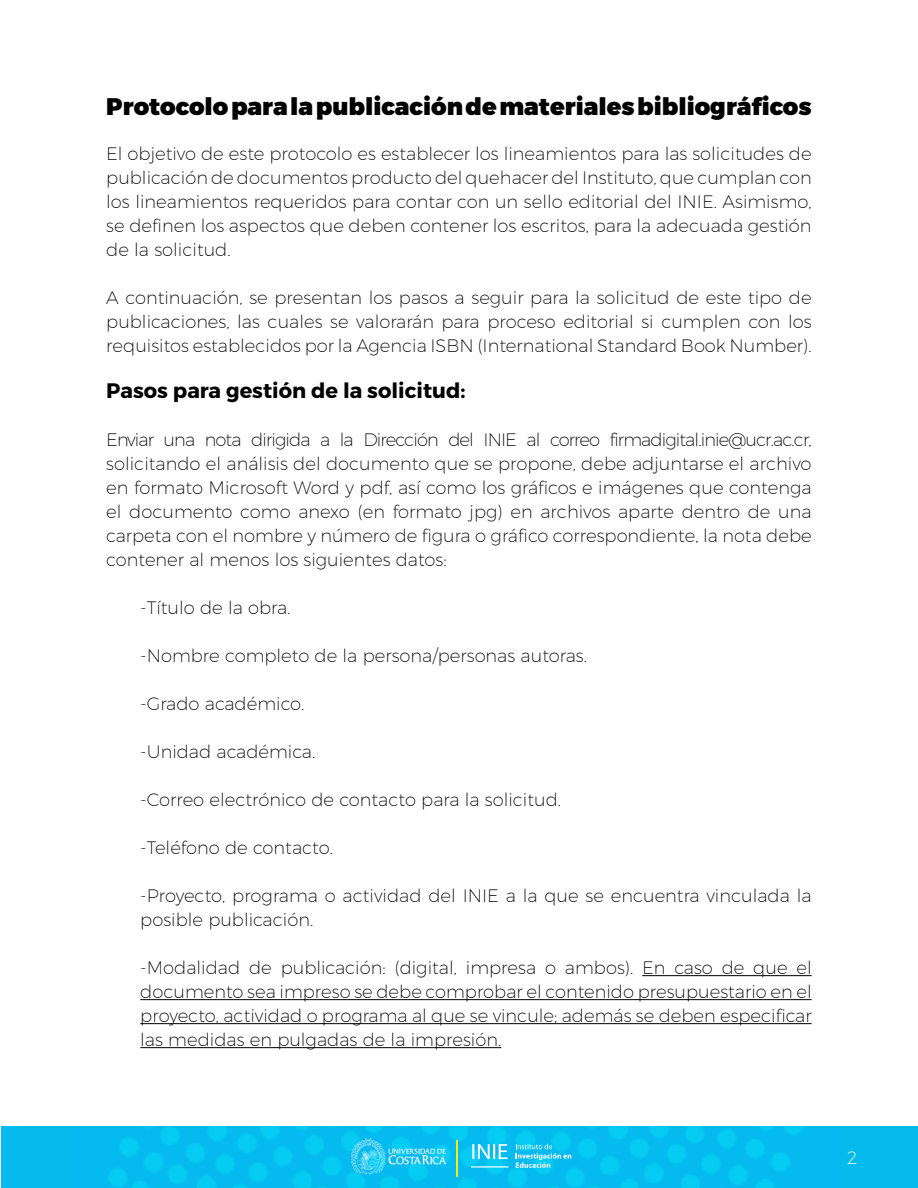
<style>
.page{position:relative;width:918px;height:1188px;background:#fff}
.page>*{position:absolute;margin:0;border:0;box-sizing:border-box;transform-origin:0 0}
.t1{font:24px "Trueno Blk";color:#000}
.t2{font:21px "Trueno Bd";color:#000}
.t3{font:18px/24px "Trueno Ult Lt";color:#000;text-align:justify}
.t4{font:18px "Trueno Ult Lt";color:#fff}
</style>
<div class="page">
<div style="left:1px;top:1126px;width:917px;height:62px;background:#05baed"></div>
<img style="left:108px;top:1126px;width:695px;height:62px">
<svg style="left:471px;top:1166px;width:37px;height:2px"></svg>
<svg style="left:472px;top:1144px;width:36px;height:15px"></svg>
<svg style="left:516px;top:1144px;width:55px;height:24px"></svg>
<img style="left:349px;top:1134px;width:99px;height:43px">
<hr style="left:456px;top:1141px;width:2px;height:36px;background:#fceb0f">
<hr style="left:642px;top:975px;width:170px;height:1px;background:#000">
<hr style="left:140px;top:999px;width:672px;height:1px;background:#000">
<hr style="left:140px;top:1023px;width:672px;height:1px;background:#000">
<hr style="left:140px;top:1047px;width:361px;height:1px;background:#000">
<h1 class="t1" style="left:106px;top:91px;width:707px">Protocolo para la publicación de materiales bibliográficos</h1>
<p class="t3" style="left:106px;top:141px;width:707px">El objetivo de este protocolo es establecer los lineamientos para las solicitudes de publicación de documentos producto del quehacer del Instituto, que cumplan con los lineamientos requeridos para contar con un sello editorial del INIE. Asimismo, se definen los aspectos que deben contener los escritos, para la adecuada gestión de la solicitud.</p>
<p class="t3" style="left:106px;top:285px;width:707px">A continuación, se presentan los pasos a seguir para la solicitud de este tipo de publicaciones, las cuales se valorarán para proceso editorial si cumplen con los requisitos establecidos por la Agencia ISBN (International Standard Book Number).</p>
<p class="t2" style="left:106px;top:377px;width:361px">Pasos para gestión de la solicitud:</p>
<p class="t3" style="left:106px;top:427px;width:707px">Enviar una nota dirigida a la Dirección del INIE al correo firmadigital.inie@ucr.ac.cr, solicitando el análisis del documento que se propone, debe adjuntarse el archivo en formato Microsoft Word y pdf, así como los gráficos e imágenes que contenga el documento como anexo (en formato jpg) en archivos aparte dentro de una carpeta con el nombre y número de figura o gráfico correspondiente, la nota debe contener al menos los siguientes datos:</p>
<p class="t3" style="left:140px;top:595px;width:152px">-Título de la obra.</p>
<p class="t3" style="left:140px;top:643px;width:448px">-Nombre completo de la persona/personas autoras.</p>
<p class="t3" style="left:140px;top:691px;width:166px">-Grado académico.</p>
<p class="t3" style="left:140px;top:739px;width:177px">-Unidad académica.</p>
<p class="t3" style="left:140px;top:787px;width:422px">-Correo electrónico de contacto para la solicitud.</p>
<p class="t3" style="left:140px;top:835px;width:194px">-Teléfono de contacto.</p>
<p class="t3" style="left:140px;top:883px;width:673px">-Proyecto, programa o actividad del INIE a la que se encuentra vinculada la posible publicación.</p>
<p class="t3" style="left:140px;top:955px;width:673px">-Modalidad de publicación: (digital, impresa o ambos). En caso de que el documento sea impreso se debe comprobar el contenido presupuestario en el proyecto, actividad o programa al que se vincule; además se deben especificar las medidas en pulgadas de la impresión.</p>
<p class="t4" style="left:847px;top:1146px;width:12px">2</p>
</div>
